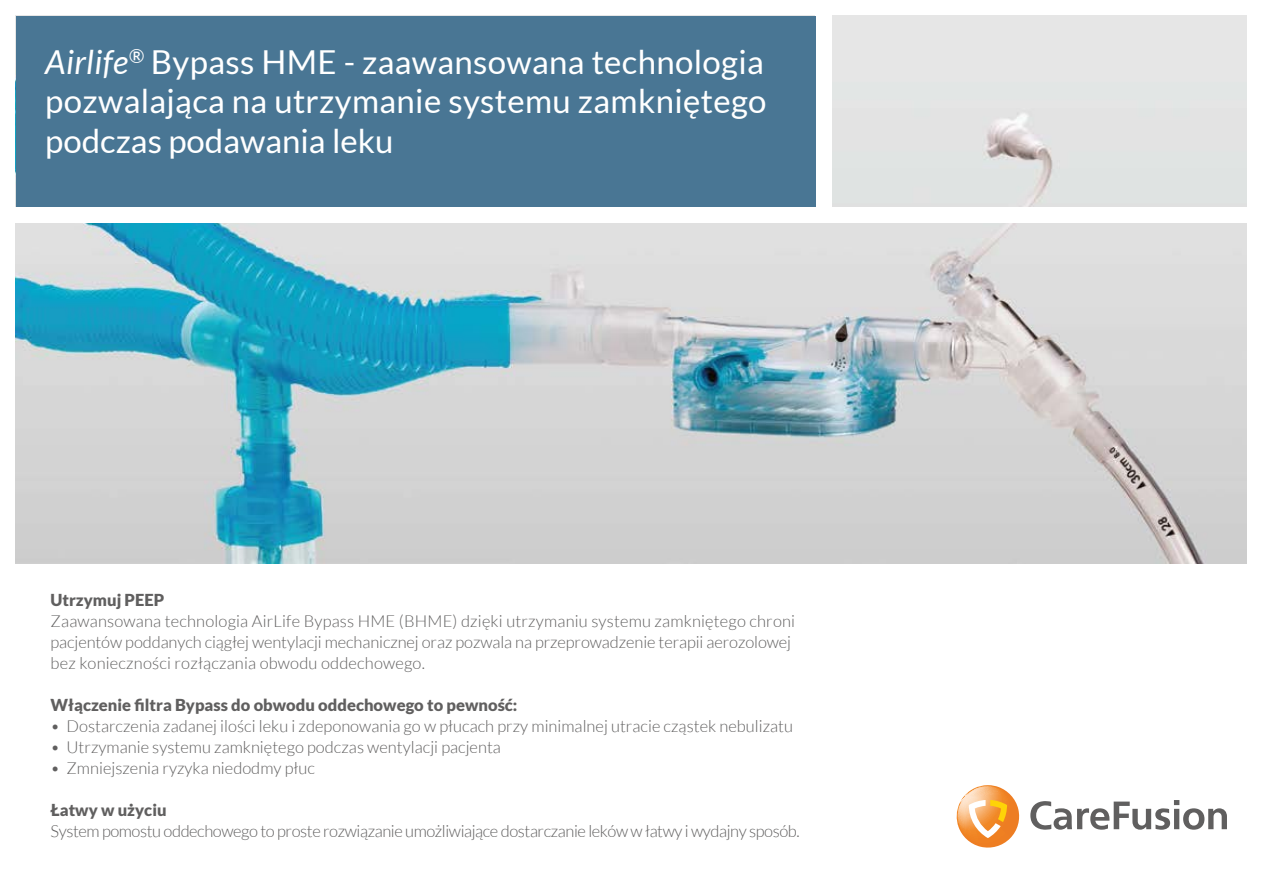
<style>
.page{position:relative;width:1263px;height:893px;background:#fff}
.page>*{position:absolute;margin:0;border:0;box-sizing:border-box;transform-origin:0 0}
.t1{font:33px/39.6px "Lato";letter-spacing:.01em;color:#fff;text-align:justify}
.t2{font:300 16.5px/21px "Lato";color:#605f5f}
.t3{font:300 16.5px "Lato";letter-spacing:-.025em;color:#605f5f}
.t4{font:900 16.5px "Lato";color:#605f5f}
.s1{font-style:italic}
</style>
<div class="page">
<svg style="left:1030px;top:800px;width:197px;height:30px"></svg>
<svg style="left:957px;top:785px;width:63px;height:63px"></svg>
<img style="left:16px;top:16px;width:1231px;height:547px">
<div style="left:815px;top:0;width:17px;height:217px;background:#fff"></div>
<div style="left:16px;top:16px;width:799px;height:200px;background:#497694"></div>
<div style="left:0;top:207px;width:1263px;height:16px;background:#fff"></div>
<h1 class="t1" style="left:45px;top:42px;width:723px"><span class="s1">Airlife</span><sup>®</sup> Bypass HME - zaawansowana technologia pozwalająca na utrzymanie systemu zamkniętego podczas podawania leku</h1>
<p class="t4" style="left:51px;top:590px;width:115px">Utrzymuj PEEP</p>
<p class="t2" style="left:51px;top:611px;width:746px">Zaawansowana technologia AirLife Bypass HME (BHME) dzięki utrzymaniu systemu zamkniętego chroni pacjentów poddanych ciągłej wentylacji mechanicznej oraz pozwala na przeprowadzenie terapii aerozolowej bez konieczności rozłączania obwodu oddechowego.</p>
<p class="t4" style="left:51px;top:695px;width:468px">Włączenie filtra Bypass do obwodu oddechowego to pewność:</p>
<p class="t2" style="left:51px;top:716px;width:744px">• Dostarczenia zadanej ilości leku i zdeponowania go w płucach przy minimalnej utracie cząstek nebulizatu</p>
<p class="t2" style="left:51px;top:737px;width:452px">• Utrzymanie systemu zamkniętego podczas wentylacji pacjenta</p>
<p class="t2" style="left:51px;top:758px;width:266px">• Zmniejszenia ryzyka niedodmy płuc</p>
<p class="t4" style="left:51px;top:800px;width:118px">Łatwy w użyciu</p>
<p class="t3" style="left:51px;top:822px;width:751px">System pomostu oddechowego to proste rozwiązanie umożliwiające dostarczanie leków w łatwy i wydajny sposób.</p>
</div>
